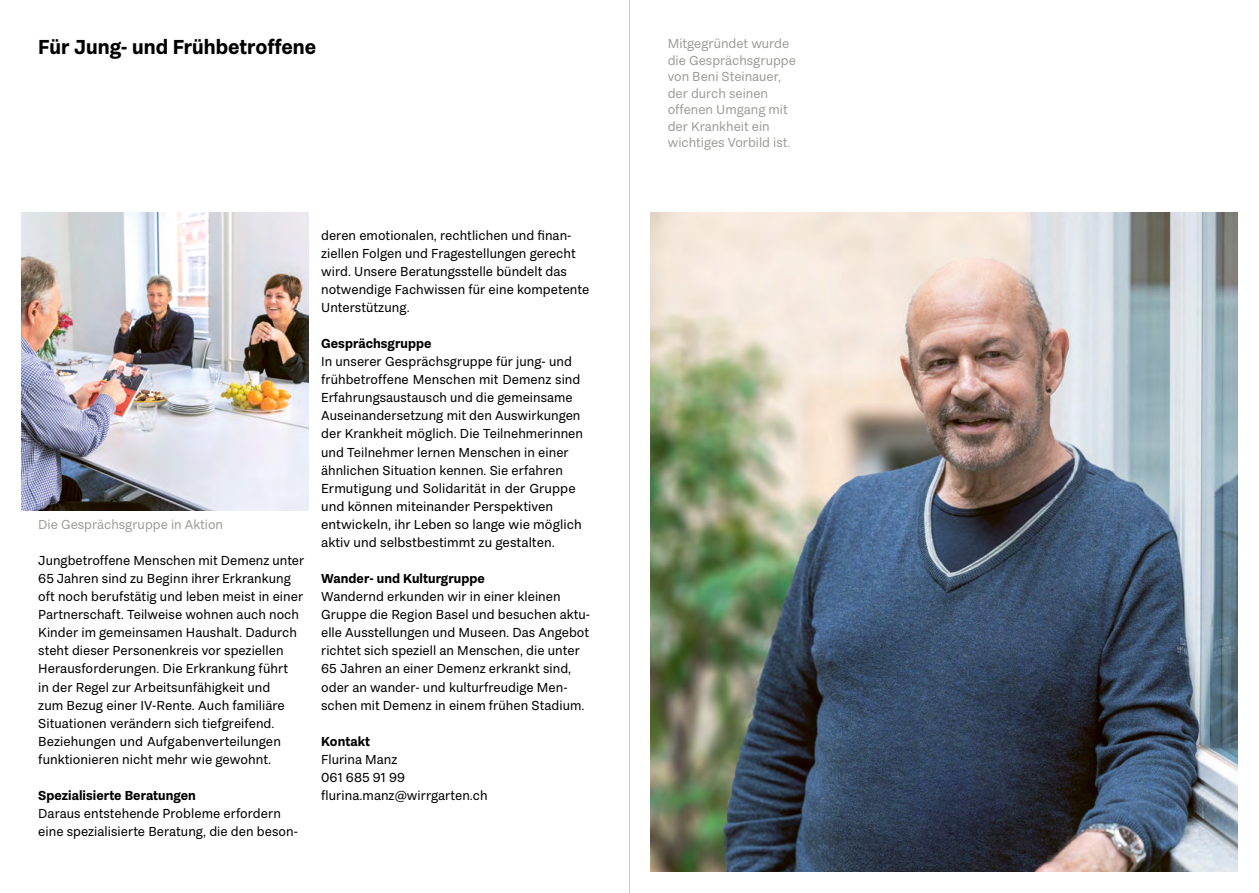
<style>
.page{position:relative;width:1259px;height:893px;background:#fff}
.page>*{position:absolute;margin:0;border:0;box-sizing:border-box;transform-origin:0 0}
.t1{font:700 21px "Passenger Sans";color:#000}
.t2{font:13.5px/18.1px "Passenger Sans";letter-spacing:.005em;color:#000}
.t3{font:13.5px/16.5px "Passenger Sans";color:#9e9e9b}
.t4{font:700 13.5px "Passenger Sans";letter-spacing:.005em;color:#000}
</style>
<div class="page">
<img style="left:21px;top:213px;width:287px;height:298px">
<img style="left:651px;top:213px;width:586px;height:659px">
<hr style="left:629px;top:0;width:1px;height:893px;background:#cbcbc9">
<h1 class="t1" style="left:38px;top:35px;width:279px">Für Jung- und Frühbetroffene</h1>
<p class="t3" style="left:38px;top:516px;width:186px">Die Gesprächsgruppe in Aktion</p>
<p class="t2" style="left:38px;top:551px;width:267px">Jungbetroffene Menschen mit Demenz unter 65 Jahren sind zu Beginn ihrer Erkrankung oft noch berufstätig und leben meist in einer Partnerschaft. Teilweise wohnen auch noch Kinder im gemeinsamen Haushalt. Dadurch steht dieser Personenkreis vor speziellen Herausforderungen. Die Erkrankung führt<br>in der Regel zur Arbeitsunfähigkeit und<br>zum Bezug einer IV-Rente. Auch familiäre Situationen verändern sich tiefgreifend.<br>Beziehungen und Aufgabenverteilungen funktionieren nicht mehr wie gewohnt.</p>
<p class="t4" style="left:38px;top:788px;width:159px">Spezialisierte Beratungen</p>
<p class="t2" style="left:38px;top:804px;width:261px">Daraus entstehende Probleme erfordern eine spezialisierte Beratung, die den beson-</p>
<p class="t2" style="left:321px;top:226px;width:270px">deren emotionalen, rechtlichen und finan&shy;ziellen Folgen und Fragestellungen gerecht wird. Unsere Beratungsstelle bündelt das notwendige Fachwissen für eine kompetente Unterstützung.</p>
<p class="t4" style="left:321px;top:336px;width:112px">Gesprächsgruppe</p>
<p class="t2" style="left:321px;top:353px;width:263px">In unserer Gesprächsgruppe für jung- und frühbetroffene Menschen mit Demenz sind Erfahrungsaustausch und die gemeinsame Auseinandersetzung mit den Auswirkungen der Krankheit möglich. Die Teilnehmerinnen und Teilnehmer lernen Menschen in einer ähnlichen Situation kennen. Sie erfahren Ermutigung und Solidarität in der Gruppe und können miteinander Perspektiven entwickeln, ihr Leben so lange wie möglich aktiv und selbstbestimmt zu gestalten.</p>
<p class="t4" style="left:321px;top:571px;width:165px">Wander- und Kulturgruppe</p>
<p class="t2" style="left:321px;top:587px;width:270px">Wandernd erkunden wir in einer kleinen Gruppe die Region Basel und besuchen aktu&shy;elle Ausstellungen und Museen. Das Angebot richtet sich speziell an Menschen, die unter 65 Jahren an einer Demenz erkrankt sind, oder an wander- und kulturfreudige Men&shy;schen mit Demenz in einem frühen Stadium.</p>
<p class="t4" style="left:321px;top:733px;width:50px">Kontakt</p>
<p class="t2" style="left:321px;top:750px;width:168px">Flurina Manz<br>061 685 91 99 flurina.manz@wirrgarten.ch</p>
<p class="t3" style="left:668px;top:36px;width:130px">Mitgegründet wurde die Gesprächsgruppe von Beni Steinauer, der durch seinen offenen Umgang mit der Krankheit ein wichtiges Vorbild ist.</p>
</div>
